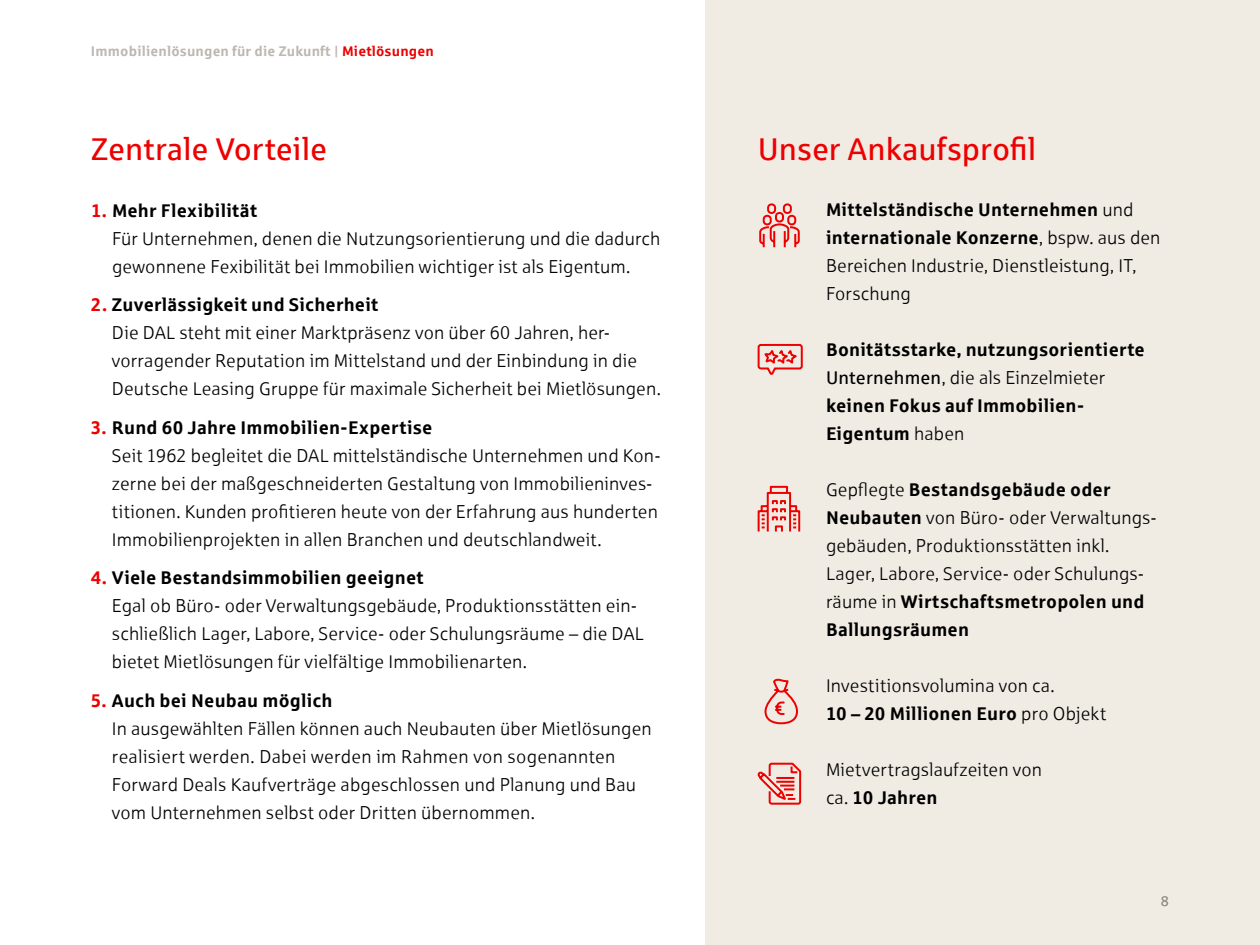
<style>
.page{position:relative;width:1260px;height:945px;background:#fff}
.page>*{position:absolute;margin:0;border:0;box-sizing:border-box;transform-origin:0 0}
.t1{font:31.5px "Sparkasse Rg";color:#e00}
.t2{font:18.38px/28px "Sparkasse Lt";letter-spacing:.01em;color:#000}
.t3{font:700 18.38px/28px "Sparkasse Rg";letter-spacing:.01em;color:#000}
.t4{font:700 14px "Sparkasse Rg";letter-spacing:.01em;color:#bdb7b0}
.t5{font:14px "Sparkasse Rg";color:#8d857c}
.s1{color:#e00}
.s2{font-family:"Sparkasse Lt";font-weight:400}
.s3{font-family:"Sparkasse Rg"}
.s4{font-family:"Sparkasse Rg";font-weight:700}
</style>
<div class="page">
<div style="left:705px;top:0;width:555px;height:945px;background:#f0ece4"></div>
<svg style="left:757px;top:485px;width:44px;height:47px"></svg>
<svg style="left:757px;top:762px;width:45px;height:43px"></svg>
<svg style="left:764px;top:678px;width:34px;height:47px"></svg>
<svg style="left:759px;top:203px;width:41px;height:45px"></svg>
<svg style="left:757px;top:343px;width:46px;height:32px"></svg>
<p class="t4" style="left:91px;top:42px;width:344px">Immobilienlösungen für die Zukunft | <span class="s1">Mietlösungen</span></p>
<h1 class="t1" style="left:91px;top:130px;width:238px">Zentrale Vorteile</h1>
<p class="t3" style="left:91px;top:196px;width:168px"><span class="s1">1.</span> Mehr Flexibilität</p>
<p class="t2" style="left:112px;top:224px;width:550px">Für Unternehmen, denen die Nutzungsorientierung und die dadurch gewonnene Fexibilität bei Immobilien wichtiger ist als Eigentum.</p>
<p class="t3" style="left:91px;top:290px;width:289px"><span class="s1">2.</span> Zuverlässigkeit und Sicherheit</p>
<p class="t2" style="left:112px;top:318px;width:550px">Die DAL steht mit einer Marktpräsenz von über 60 Jahren, her&shy;vorragender Reputation im Mittelstand und der Einbindung in die<br>Deutsche Leasing Gruppe für maximale Sicherheit bei Mietlösungen.</p>
<p class="t3" style="left:91px;top:413px;width:343px"><span class="s1">3.</span> Rund 60 Jahre Immobilien-Expertise</p>
<p class="t2" style="left:112px;top:441px;width:550px">Seit 1962 begleitet die DAL mittelständische Unternehmen und Kon&shy;zerne bei der maßgeschneiderten Gestaltung von Immobilieninves&shy;titionen. Kunden profitieren heute von der Erfahrung aus hunderten Immobilienprojekten in allen Branchen und deutschlandweit.</p>
<p class="t3" style="left:91px;top:563px;width:334px"><span class="s1">4.</span> Viele Bestandsimmobilien geeignet</p>
<p class="t2" style="left:112px;top:592px;width:533px">Egal ob Büro- oder Verwaltungsgebäude, Produktionsstätten ein&shy;schließlich Lager, Labore, Service- oder Schulungsräume – die DAL bietet Mietlösungen für vielfältige Immobilienarten.</p>
<p class="t3" style="left:91px;top:686px;width:243px"><span class="s1">5.</span> Auch bei Neubau möglich</p>
<p class="t2" style="left:112px;top:714px;width:541px">In ausgewählten Fällen können auch Neubauten über Mietlösungen realisiert werden. Dabei werden im Rahmen von sogenannten Forward Deals Kaufverträge abgeschlossen und Planung und Bau vom Unternehmen selbst oder Dritten übernommen.</p>
<h1 class="t1" style="left:758px;top:130px;width:280px">Unser Ankaufsprofil</h1>
<p class="t3" style="left:826px;top:195px;width:336px">Mittelständische Unternehmen <span class="s2">und </span>internationale Konzerne<span class="s2">, bspw. aus den</span></p>
<p class="t2" style="left:826px;top:252px;width:312px">Bereichen Industrie, Dienstleistung, IT,<br>Forschung</p>
<p class="t3" style="left:826px;top:335px;width:320px">Bonitätsstarke, nutzungsorientierte</p>
<p class="t2" style="left:826px;top:364px;width:281px"><span class="s3">Unternehmen</span>, die als Einzelmieter</p>
<p class="t3" style="left:826px;top:391px;width:260px">keinen Fokus auf Immobilien-<br>Eigentum <span class="s2">haben</span></p>
<p class="t3" style="left:826px;top:475px;width:286px"><span class="s2">Gepflegte</span> Bestandsgebäude oder</p>
<p class="t2" style="left:826px;top:504px;width:332px"><span class="s4">Neubauten</span> von Büro- oder Verwaltungs&shy;gebäuden, Produktionsstätten inkl.<br>Lager, Labore, Service- oder Schulungs-</p>
<p class="t3" style="left:826px;top:587px;width:320px"><span class="s2">räume in</span> Wirtschaftsmetropolen und<br>Ballungsräumen</p>
<p class="t2" style="left:826px;top:672px;width:230px">Investitionsvolumina von ca.</p>
<p class="t3" style="left:826px;top:699px;width:282px">10 – 20 Millionen Euro <span class="s2">pro Objekt</span></p>
<p class="t2" style="left:826px;top:756px;width:218px">Mietvertragslaufzeiten von</p>
<p class="t3" style="left:826px;top:783px;width:113px"><span class="s2">ca.</span> 10 Jahren</p>
<p class="t5" style="left:1161px;top:893px;width:10px">8</p>
</div>
